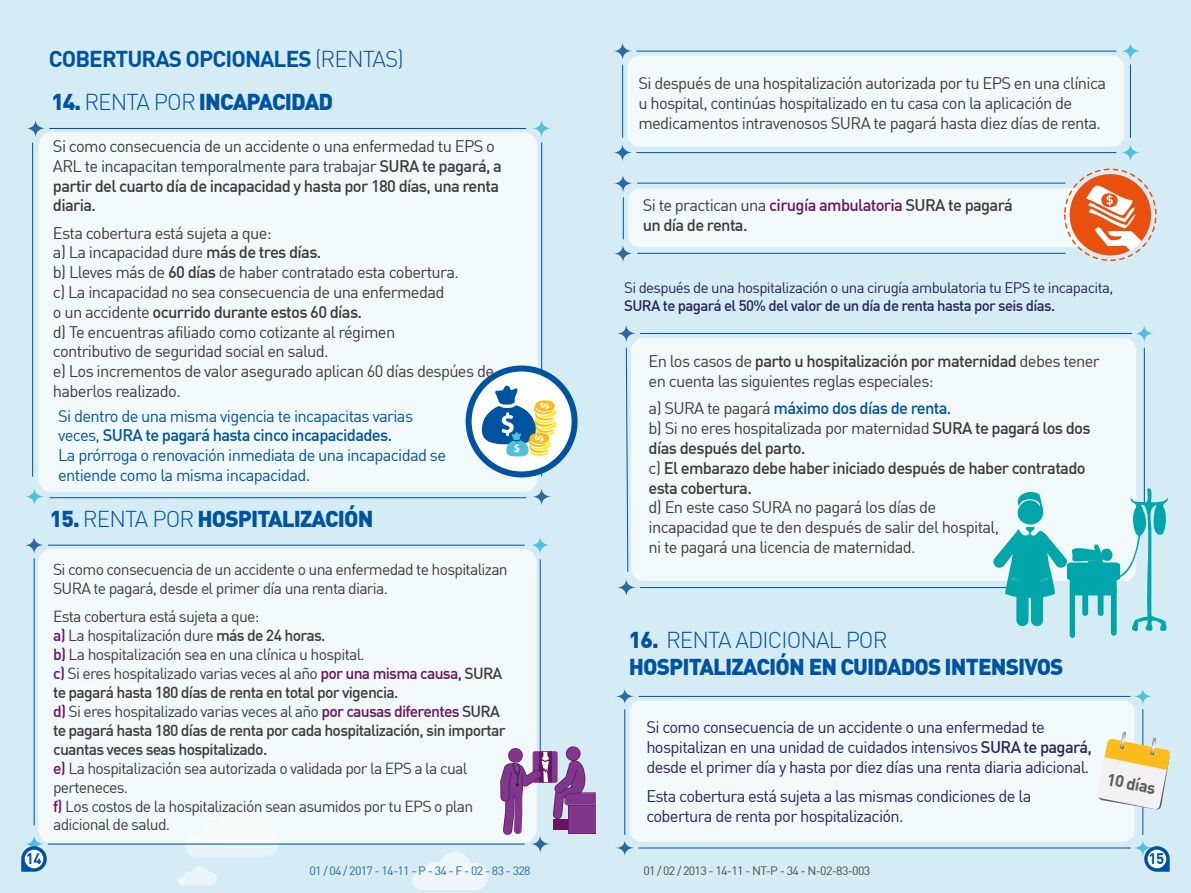
<style>
.page{position:relative;width:1191px;height:893px;background:#fff}
.page>*{position:absolute;margin:0;border:0;box-sizing:border-box;transform-origin:0 0}
.t1{font:900 22.5px/27px "DIN Offc";letter-spacing:-.04em;color:#0053a1}
.t2{font:700 22.5px "DIN Offc";letter-spacing:-.04em;color:#0053a1}
.t3{font:700 16.8px "DIN Offc";color:#5f5e5e}
.t4{font:16.5px/19.8px "DIN Offc";letter-spacing:-.04em;color:#3c3c3b}
.t5{font:16.5px/19.8px "DIN Offc";letter-spacing:-.04em;color:#29235c}
.t6{font:500 16.5px/19.8px "DIN Offc";letter-spacing:-.04em;color:#3c3c3b}
.t7{font:16.5px/19.8px "DIN Offc";letter-spacing:-.04em;color:#0053a1}
.t8{font:15.75px/18.9px "DIN Offc";letter-spacing:-.045em;color:#3c3c3b}
.t9{font:15px "DIN Offc";letter-spacing:-.04em;color:#29235c}
.t10{font:500 15px "DIN Offc";letter-spacing:-.04em;color:#29235c}
.t11{font:700 15px "DIN Offc";color:#0053a1}
.t12{font:12px "DIN Offc";letter-spacing:-.055em;color:#4a4a49}
.t13{font:12px "DIN Offc";letter-spacing:-.055em;color:#2d69a1}
.s1{font-weight:300;color:#134b95}
.s2{font-weight:300}
.s3{font-weight:500}
.s4{font-weight:500;color:#671463}
.s5{font-weight:400}
.s6{color:#671463}
.s7{color:#0053a1}
</style>
<div class="page">
<div style="left:594px;top:0;width:597px;height:893px;background:#d5ecf4"></div>
<div style="left:0;top:0;width:596px;height:893px;background:#d5ecf4"></div>
<svg style="left:613px;top:173px;width:20px;height:20px"></svg>
<hr style="left:637px;top:183px;width:428px;height:1px;background:#0053a1">
<svg style="left:613px;top:244px;width:20px;height:20px"></svg>
<hr style="left:637px;top:253px;width:428px;height:1px;background:#0053a1">
<hr style="left:623px;top:198px;width:1px;height:41px;background:#0053a1">
<div style="left:628px;top:188px;width:505px;height:59px;background:#f2f9fb;border-radius:12px"></div>
<div style="left:1064px;top:169px;width:92px;height:92px;border:2px dashed #e9510e;border-radius:50%"></div>
<svg style="left:1069px;top:174px;width:82px;height:81px;background:#e85516"></svg>
<svg style="left:1086px;top:184px;width:55px;height:67px"></svg>
<svg style="left:612px;top:41px;width:20px;height:20px"></svg>
<svg style="left:1120px;top:41px;width:20px;height:20px"></svg>
<svg style="left:1120px;top:143px;width:20px;height:20px"></svg>
<svg style="left:612px;top:143px;width:20px;height:20px"></svg>
<hr style="left:637px;top:152px;width:479px;height:1px;background:#0053a1">
<hr style="left:622px;top:65px;width:1px;height:72px;background:#0053a1">
<hr style="left:1130px;top:65px;width:1px;height:72px;background:#0053a1">
<div style="left:627px;top:56px;width:497px;height:91px;background:#f2f9fb;border-radius:12px"></div>
<hr style="left:637px;top:51px;width:479px;height:1px;background:#0053a1">
<svg style="left:26px;top:118px;width:20px;height:20px"></svg>
<svg style="left:531px;top:487px;width:20px;height:20px"></svg>
<svg style="left:24px;top:487px;width:20px;height:20px"></svg>
<svg style="left:531px;top:118px;width:20px;height:20px"></svg>
<hr style="left:50px;top:128px;width:476px;height:1px;background:#0053a1">
<hr style="left:50px;top:497px;width:476px;height:1px;background:#0053a1">
<hr style="left:32px;top:143px;width:1px;height:333px;background:#0053a1">
<hr style="left:541px;top:143px;width:1px;height:333px;background:#0053a1">
<div style="left:39px;top:132px;width:498px;height:360px;background:#f2f9fb;border-radius:13px"></div>
<svg style="left:468px;top:368px;width:106px;height:106px;fill:#fff"></svg>
<div style="left:465px;top:365px;width:112px;height:112px;border:6px solid #0053a1;border-radius:50%"></div>
<div style="left:477px;top:377px;width:89px;height:89px;background:#fff;border-radius:50%"></div>
<svg style="left:481px;top:385px;width:81px;height:73px"></svg>
<svg style="left:412px;top:852px;width:76px;height:38px"></svg>
<svg style="left:178px;top:866px;width:39px;height:20px"></svg>
<svg style="left:185px;top:843px;width:94px;height:14px"></svg>
<svg style="left:24px;top:535px;width:20px;height:20px"></svg>
<svg style="left:530px;top:535px;width:20px;height:20px"></svg>
<svg style="left:24px;top:834px;width:20px;height:20px"></svg>
<hr style="left:48px;top:545px;width:476px;height:1px;background:#0053a1">
<hr style="left:48px;top:844px;width:476px;height:1px;background:#0053a1">
<hr style="left:34px;top:559px;width:1px;height:266px;background:#0053a1">
<hr style="left:540px;top:560px;width:1px;height:193px;background:#0053a1">
<div style="left:38px;top:549px;width:499px;height:294px;background:#f2f9fb"></div>
<svg style="left:530px;top:834px;width:20px;height:20px"></svg>
<svg style="left:616px;top:323px;width:20px;height:20px"></svg>
<svg style="left:1134px;top:323px;width:20px;height:20px"></svg>
<svg style="left:616px;top:578px;width:20px;height:20px"></svg>
<hr style="left:640px;top:587px;width:379px;height:1px;background:#0053a1">
<svg style="left:626px;top:348px;width:2px;height:224px"></svg>
<hr style="left:1144px;top:348px;width:1px;height:154px;background:#0053a1">
<div style="left:631px;top:338px;width:505px;height:243px;background:#f2f9fb;border-radius:13px"></div>
<hr style="left:640px;top:333px;width:491px;height:1px;background:#0053a1">
<div style="left:1069px;top:591px;width:6px;height:47px;background:#00a6aa;border-radius:3px"></div>
<div style="left:1111px;top:587px;width:5px;height:49px;background:#00a6aa;border-radius:3px"></div>
<svg style="left:992px;top:488px;width:177px;height:146px"></svg>
<hr style="left:639px;top:696px;width:491px;height:1px;background:#0053a1">
<svg style="left:614px;top:687px;width:21px;height:18px"></svg>
<svg style="left:1132px;top:687px;width:20px;height:18px"></svg>
<svg style="left:614px;top:839px;width:21px;height:18px"></svg>
<svg style="left:1132px;top:839px;width:20px;height:18px"></svg>
<hr style="left:639px;top:848px;width:491px;height:1px;background:#0053a1">
<hr style="left:624px;top:709px;width:1px;height:126px;background:#0053a1">
<hr style="left:1142px;top:709px;width:1px;height:126px;background:#0053a1">
<div style="left:629px;top:701px;width:505px;height:141px;background:#f2f9fb;border-radius:12px"></div>
<svg style="left:1098px;top:731px;width:72px;height:79px"></svg>
<svg style="left:500px;top:746px;width:96px;height:89px"></svg>
<svg style="left:1144px;top:846px;width:25px;height:26px"></svg>
<div style="left:1147px;top:850px;width:19px;height:18px;background:#fff;border-radius:50%"></div>
<svg style="left:21px;top:846px;width:26px;height:26px"></svg>
<div style="left:25px;top:850px;width:18px;height:18px;background:#fff;border-radius:50%"></div>
<h1 class="t2" style="left:49px;top:44px;width:356px">COBERTURAS OPCIONALES <span class="s1">(RENTAS)</span></h1>
<h1 class="t1" style="left:51px;top:87px;width:283px">14. <span class="s2">RENTA POR</span> INCAPACIDAD</h1>
<p class="t4" style="left:53px;top:136px;width:450px">Si como consecuencia de un accidente o una enfermedad tu EPS o ARL te incapacitan temporalmente para trabajar <span class="s3">SURA te pagará, a partir del cuarto día de incapacidad y hasta por 180 días, una renta diaria.</span></p>
<p class="t4" style="left:53px;top:222px;width:442px">Esta cobertura está sujeta a que:<br>a) La incapacidad dure <span class="s3">más de tres días.<br></span>b) Lleves más de <span class="s3">60 días</span> de haber contratado esta cobertura.<br>c) La incapacidad no sea consecuencia de una enfermedad<br>o un accidente <span class="s3">ocurrido durante estos 60 días.<br></span>d) Te encuentras afiliado como cotizante al régimen<br>contributivo de seguridad social en salud.<br>e) Los incrementos de valor asegurado aplican 60 días despúes de haberlos realizado.</p>
<p class="t7" style="left:58px;top:405px;width:389px">Si dentro de una misma vigencia te incapacitas varias veces, <span class="s3">SURA te pagará hasta cinco incapacidades.<br></span>La prórroga o renovación inmediata de una incapacidad se entiende como la misma incapacidad.</p>
<h1 class="t1" style="left:50px;top:504px;width:325px">15. <span class="s2">RENTA POR</span> HOSPITALIZACIÓN</h1>
<p class="t8" style="left:53px;top:559px;width:456px">Si como consecuencia de un accidente o una enfermedad te hospitalizan<br>SURA te pagará, desde el primer día una renta diaria.</p>
<p class="t8" style="left:53px;top:607px;width:454px">Esta cobertura está sujeta a que:<br><span class="s4">a)</span> La hospitalización dure <span class="s3">más de 24 horas.<br></span><span class="s4">b)</span> La hospitalización sea en una clínica u hospital.<br><span class="s4">c)</span> Si eres hospitalizado varias veces al año <span class="s4">por una misma causa,</span> <span class="s3">SURA te pagará hasta 180 días de renta en total por vigencia.<br></span><span class="s4">d)</span> Si eres hospitalizado varias veces al año <span class="s4">por causas diferentes</span> <span class="s3">SURA te pagará hasta 180 días de renta por cada hospitalización, sin importar cuantas veces seas hospitalizado.<br></span><span class="s4">e)</span> La hospitalización sea autorizada o validada por la EPS a la cual perteneces.<br><span class="s4">f)</span> Los costos de la hospitalización sean asumidos por tu EPS o plan adicional de salud.</p>
<p class="t4" style="left:638px;top:73px;width:469px">Si después de una hospitalización autorizada por tu EPS en una clínica u hospital, continúas hospitalizado en tu casa con la aplicación de medicamentos intravenosos SURA te pagará hasta diez días de renta.</p>
<p class="t6" style="left:642px;top:195px;width:372px"><span class="s5">Si te practican una</span> <span class="s6">cirugía ambulatoria</span> SURA te pagará un día de renta.</p>
<p class="t9" style="left:624px;top:278px;width:490px">Si después de una hospitalización o una cirugía ambulatoria tu EPS te incapacita,</p>
<p class="t10" style="left:624px;top:296px;width:433px">SURA te pagará el 50% del valor de un día de renta hasta por seis días.</p>
<p class="t4" style="left:648px;top:351px;width:453px">En los casos de <span class="s3">parto u hospitalización por maternidad</span> debes tener en cuenta las siguientes reglas especiales:</p>
<p class="t6" style="left:648px;top:398px;width:443px"><span class="s5">a) SURA te pagará</span> <span class="s7">máximo dos días de renta.<br></span><span class="s5">b) Si no eres hospitalizada por maternidad</span> SURA te pagará los dos días después del parto.<br><span class="s5">c)</span> El embarazo debe haber iniciado después de haber contratado esta cobertura.</p>
<p class="t4" style="left:648px;top:497px;width:352px">d) En este caso SURA no pagará los días de incapacidad que te den después de salir del hospital, ni te pagará una licencia de maternidad.</p>
<h1 class="t1" style="left:629px;top:625px;width:436px">16. <span class="s2">RENTA ADICIONAL POR<br></span>HOSPITALIZACIÓN EN CUIDADOS INTENSIVOS</h1>
<p class="t5" style="left:646px;top:717px;width:447px">Si como consecuencia de un accidente o una enfermedad te hospitalizan en una unidad de cuidados intensivos <span class="s3">SURA te pagará, </span>desde el primer día y hasta por diez días una renta diaria adicional.</p>
<p class="t5" style="left:646px;top:786px;width:386px">Esta cobertura está sujeta a las mismas condiciones de la cobertura de renta por hospitalización.</p>
<p class="t3" style="left:1109px;top:768px;width:51px;rotate:11deg">10 días</p>
<p class="t11" style="left:26px;top:849px;width:17px">14</p>
<p class="t11" style="left:1148px;top:849px;width:17px">15</p>
<p class="t13" style="left:309px;top:863px;width:222px">01 / 04 / 2017 - 14-11 - P - 34 - F - 02 - 83 - 328</p>
<p class="t12" style="left:643px;top:863px;width:228px">01 / 02 / 2013 - 14-11 - NT-P - 34 - N-02-83-003</p>
</div>
